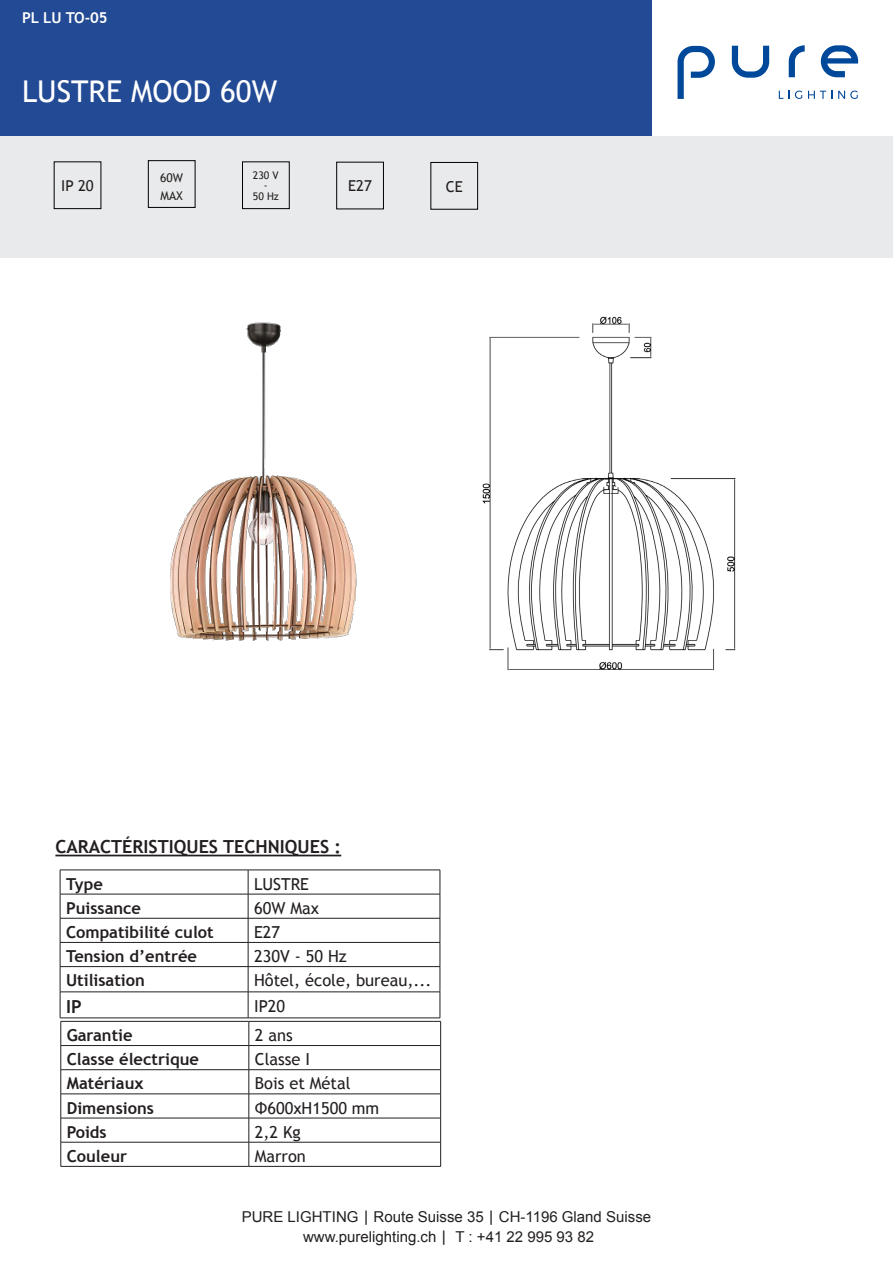
<style>
.page{position:relative;width:893px;height:1263px;background:#fff}
.page>*{position:absolute;margin:0;border:0;box-sizing:border-box;transform-origin:0 0}
.t1{font:30px "Trebuchet MS";color:#fff}
.t2{font:700 18px "Trebuchet MS";color:#231f20}
.t3{font:700 16.5px "Trebuchet MS";color:#231f20}
.t4{font:16.5px "Trebuchet MS";color:#231f20}
.t5{font:15px "Arial";color:#231f20}
.t6{font:700 15px "Trebuchet MS";color:#fff}
.t7{font:15px "Trebuchet MS";color:#231f20}
.t8{font:12px/18px "Trebuchet MS";color:#231f20}
.t9{font:10.5px "Trebuchet MS";color:#231f20}
.s1{font-family:"Verdana"}
</style>
<div class="page">
<div style="left:0;top:0;width:652px;height:136px;background:#234a94"></div>
<div style="left:0;top:136px;width:893px;height:122px;background:#e9eaeb"></div>
<img style="left:170px;top:322px;width:187px;height:319px">
<hr style="left:55px;top:855px;width:286px;height:1px;background:#231f20">
<hr style="left:60px;top:870px;width:188px;height:1px;background:#231f20">
<hr style="left:248px;top:870px;width:192px;height:1px;background:#231f20">
<hr style="left:60px;top:894px;width:188px;height:1px;background:#231f20">
<hr style="left:248px;top:894px;width:192px;height:1px;background:#231f20">
<hr style="left:60px;top:918px;width:188px;height:1px;background:#231f20">
<hr style="left:248px;top:918px;width:192px;height:1px;background:#231f20">
<hr style="left:60px;top:942px;width:188px;height:1px;background:#231f20">
<hr style="left:248px;top:942px;width:192px;height:1px;background:#231f20">
<hr style="left:60px;top:966px;width:188px;height:1px;background:#231f20">
<hr style="left:248px;top:966px;width:192px;height:1px;background:#231f20">
<hr style="left:60px;top:991px;width:188px;height:1px;background:#231f20">
<hr style="left:248px;top:991px;width:192px;height:1px;background:#231f20">
<hr style="left:60px;top:1018px;width:188px;height:1px;background:#231f20">
<hr style="left:248px;top:1018px;width:192px;height:1px;background:#231f20">
<hr style="left:61px;top:1045px;width:188px;height:1px;background:#231f20">
<hr style="left:249px;top:1045px;width:192px;height:1px;background:#231f20">
<hr style="left:61px;top:1069px;width:188px;height:1px;background:#231f20">
<hr style="left:249px;top:1069px;width:192px;height:1px;background:#231f20">
<hr style="left:61px;top:1093px;width:188px;height:1px;background:#231f20">
<hr style="left:249px;top:1093px;width:192px;height:1px;background:#231f20">
<hr style="left:61px;top:1118px;width:188px;height:1px;background:#231f20">
<hr style="left:249px;top:1118px;width:192px;height:1px;background:#231f20">
<hr style="left:61px;top:1142px;width:188px;height:1px;background:#231f20">
<hr style="left:249px;top:1142px;width:192px;height:1px;background:#231f20">
<svg style="left:248px;top:870px;width:2px;height:296px"></svg>
<hr style="left:61px;top:1166px;width:188px;height:1px;background:#231f20">
<hr style="left:249px;top:1166px;width:192px;height:1px;background:#231f20">
<hr style="left:61px;top:1021px;width:188px;height:1px;background:#231f20">
<hr style="left:249px;top:1021px;width:192px;height:1px;background:#231f20">
<svg style="left:60px;top:870px;width:2px;height:296px"></svg>
<svg style="left:440px;top:870px;width:1px;height:296px"></svg>
<div style="left:148px;top:160px;width:47px;height:48px;border:1px solid #000"></div>
<div style="left:242px;top:162px;width:47px;height:47px;border:1px solid #000"></div>
<div style="left:431px;top:162px;width:47px;height:47px;border:1px solid #000"></div>
<img style="left:482px;top:316px;width:254px;height:355px">
<svg style="left:779px;top:91px;width:23px;height:8px"></svg>
<svg style="left:808px;top:91px;width:24px;height:8px"></svg>
<svg style="left:838px;top:91px;width:20px;height:8px"></svg>
<svg style="left:789px;top:45px;width:16px;height:32px"></svg>
<svg style="left:677px;top:46px;width:38px;height:53px"></svg>
<svg style="left:821px;top:45px;width:37px;height:32px"></svg>
<svg style="left:732px;top:46px;width:37px;height:32px"></svg>
<p class="t6" style="left:22px;top:8px;width:87px">PL LU TO-05</p>
<p class="t1" style="left:22px;top:74px;width:257px">LUSTRE MOOD 60W</p>
<p class="t7" style="left:61px;top:177px;width:34px">IP 20</p>
<p class="t8" style="left:160px;top:169px;width:24px">60W<br>MAX</p>
<p class="t9" style="left:253px;top:169px;width:27px">230 V</p>
<p class="t9" style="left:264px;top:179px;width:5px">-</p>
<p class="t9" style="left:253px;top:190px;width:28px">50 Hz</p>
<p class="t7" style="left:348px;top:177px;width:25px">E27</p>
<p class="t7" style="left:446px;top:177px;width:19px">CE</p>
<p class="t2" style="left:55px;top:835px;width:287px">CARACTÉRISTIQUES TECHNIQUES :</p>
<p class="t3" style="left:66px;top:873px;width:38px">Type</p>
<p class="t4" style="left:254px;top:874px;width:57px">LUSTRE</p>
<p class="t3" style="left:66px;top:897px;width:77px">Puissance</p>
<p class="t4" style="left:254px;top:898px;width:66px">60W Max</p>
<p class="t3" style="left:66px;top:922px;width:149px">Compatibilité culot</p>
<p class="t4" style="left:254px;top:922px;width:28px">E27</p>
<p class="t3" style="left:66px;top:946px;width:132px">Tension d’entrée</p>
<p class="t4" style="left:254px;top:946px;width:94px">230V - 50 Hz</p>
<p class="t3" style="left:66px;top:970px;width:80px">Utilisation</p>
<p class="t4" style="left:254px;top:971px;width:179px">Hôtel, école, bureau,...</p>
<p class="t2" style="left:66px;top:995px;width:17px">IP</p>
<p class="t4" style="left:254px;top:996px;width:33px">IP20</p>
<p class="t3" style="left:67px;top:1025px;width:67px">Garantie</p>
<p class="t4" style="left:255px;top:1025px;width:39px">2 ans</p>
<p class="t3" style="left:67px;top:1049px;width:134px">Classe électrique</p>
<p class="t4" style="left:255px;top:1050px;width:57px">Classe I</p>
<p class="t3" style="left:67px;top:1073px;width:78px">Matériaux</p>
<p class="t4" style="left:255px;top:1074px;width:97px">Bois et Métal</p>
<p class="t3" style="left:67px;top:1097px;width:89px">Dimensions</p>
<p class="t4" style="left:255px;top:1098px;width:126px">Φ600xH1500 mm</p>
<p class="t3" style="left:67px;top:1121px;width:41px">Poids</p>
<p class="t4" style="left:255px;top:1122px;width:48px">2,2 Kg</p>
<p class="t3" style="left:67px;top:1146px;width:62px">Couleur</p>
<p class="t4" style="left:255px;top:1146px;width:53px">Marron</p>
<p class="t5" style="left:242px;top:1207px;width:411px">PURE LIGHTING <span class="s1">|</span> Route Suisse 35 <span class="s1">|</span> CH-1196 Gland Suisse</p>
<p class="t5" style="left:303px;top:1226px;width:293px">www.purelighting.ch <span class="s1">|</span> T : +41 22 995 93 82</p>
</div>
